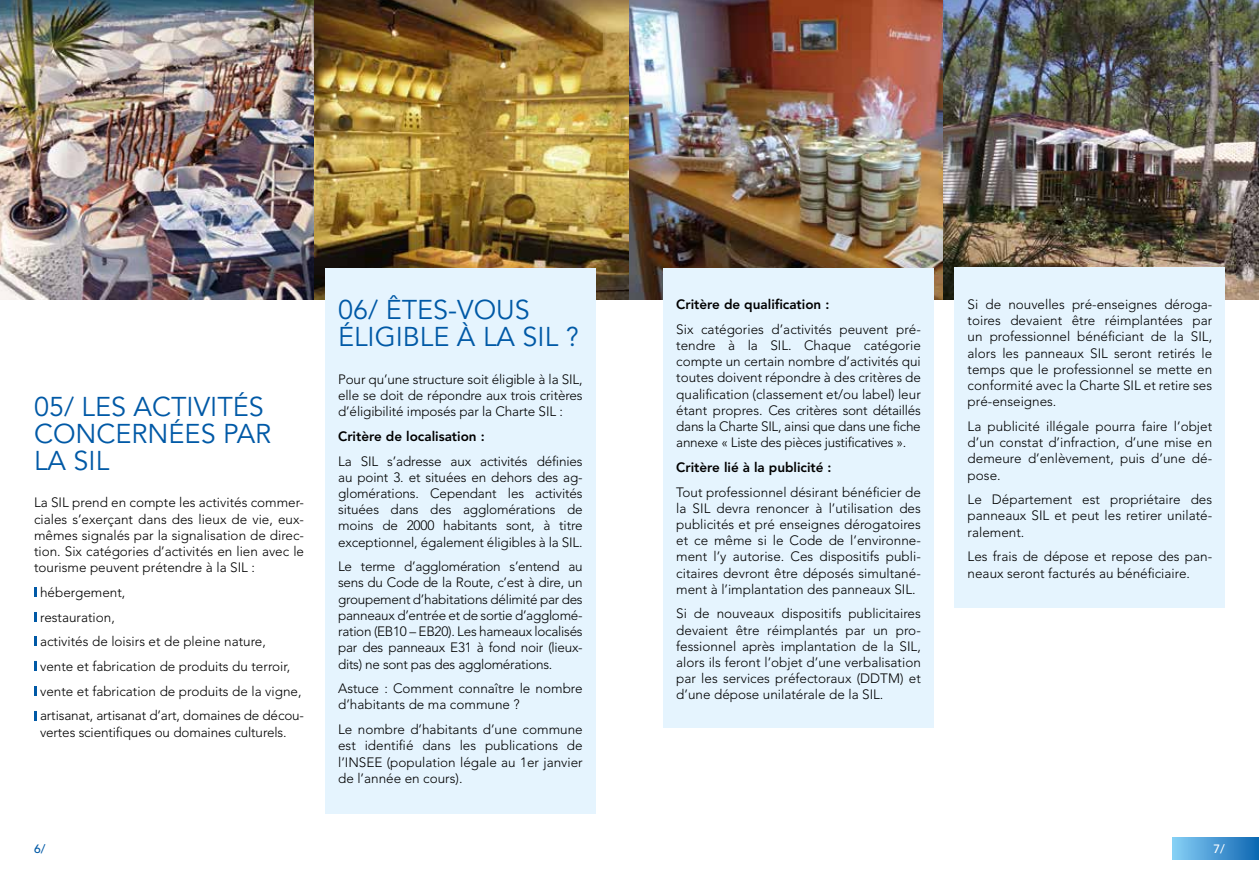
<style>
.page{position:relative;width:1259px;height:893px;background:#fff}
.page>*{position:absolute;margin:0;border:0;box-sizing:border-box;transform-origin:0 0}
.Titre{font:27px/27px "Avenir";color:#0059a6}
.Texte{font:300 13.5px/16.2px "Avenir";color:#000;text-align:justify}
.Texte_gras{font:800 13.5px "Avenir";color:#000}
.Texte-2{font:800 13.5px "Avenir";color:#000}
.t1{font:500 12px "Avenir";color:#0059a6}
.t2{font:500 12px "Avenir";color:#fff}
</style>
<div class="page">
<img style="left:0;top:0;width:1259px;height:300px">
<div style="left:955px;top:268px;width:270px;height:340px;background:#e5f4fe"></div>
<div style="left:663px;top:268px;width:270px;height:460px;background:#e5f4fe"></div>
<div style="left:325px;top:268px;width:270px;height:545px;background:#e5f4fe"></div>
<svg style="left:34px;top:587px;width:3px;height:10px"></svg>
<svg style="left:34px;top:612px;width:3px;height:10px"></svg>
<svg style="left:34px;top:636px;width:3px;height:10px"></svg>
<svg style="left:34px;top:661px;width:3px;height:10px"></svg>
<svg style="left:34px;top:686px;width:3px;height:10px"></svg>
<svg style="left:34px;top:711px;width:3px;height:9px"></svg>
<div style="left:1172px;top:838px;width:87px;height:21px;background:linear-gradient(to right,#88d0f7,#0d66b2)"></div>
<p class="Titre" style="left:34px;top:394px;width:239px">05/ LES ACTIVITÉS<br>CONCERNÉES PAR<br>LA SIL</p>
<p class="Texte" style="left:34px;top:495px;width:272px">La SIL prend en compte les activités commer&shy;ciales s’exerçant dans des lieux de vie, eux&shy;mêmes signalés par la signalisation de direc&shy;tion. Six catégories d’activités en lien avec le tourisme peuvent prétendre à la SIL :</p>
<p class="Texte" style="left:40px;top:584px;width:87px">hébergement,</p>
<p class="Texte" style="left:40px;top:609px;width:76px">restauration,</p>
<p class="Texte" style="left:40px;top:633px;width:227px">activités de loisirs et de pleine nature,</p>
<p class="Texte" style="left:40px;top:658px;width:252px">vente et fabrication de produits du terroir,</p>
<p class="Texte" style="left:40px;top:683px;width:263px">vente et fabrication de produits de la vigne,</p>
<p class="Texte" style="left:40px;top:708px;width:265px">artisanat, artisanat d’art, domaines de décou&shy;vertes scientifiques ou domaines culturels.</p>
<p class="Titre" style="left:338px;top:297px;width:242px">06/ ÊTES-VOUS<br>ÉLIGIBLE À LA SIL ?</p>
<p class="Texte" style="left:338px;top:371px;width:246px">Pour qu’une structure soit éligible à la SIL, elle se doit de répondre aux trois critères d’éligibilité imposés par la Charte SIL :</p>
<p class="Texte_gras" style="left:338px;top:428px;width:148px">Critère de localisation :</p>
<p class="Texte" style="left:338px;top:453px;width:246px">La SIL s’adresse aux activités définies au point 3. et situées en dehors des ag&shy;glomérations. Cependant les activités situées dans des agglomérations de moins de 2000 habitants sont, à titre exceptionnel, également éligibles à la SIL.</p>
<p class="Texte" style="left:338px;top:558px;width:246px">Le terme d’agglomération s’entend au sens du Code de la Route, c’est à dire, un groupement d’habitations délimité par des panneaux d’entrée et de sortie d’agglomé&shy;ration (EB10 – EB20). Les hameaux localisés par des panneaux E31 à fond noir (lieux&shy;dits) ne sont pas des agglomérations.</p>
<p class="Texte" style="left:338px;top:680px;width:246px">Astuce : Comment connaître le nombre d’habitants de ma commune ?</p>
<p class="Texte" style="left:338px;top:721px;width:246px">Le nombre d’habitants d’une commune est identifié dans les publications de l’INSEE (population légale au 1er janvier de l’année en cours).</p>
<p class="Texte-2" style="left:676px;top:296px;width:155px">Critère de qualification :</p>
<p class="Texte" style="left:676px;top:321px;width:246px">Six catégories d’activités peuvent pré&shy;tendre à la SIL. Chaque catégorie compte un certain nombre d’activités qui toutes doivent répondre à des critères de qualification (classement et/ou label) leur étant propres. Ces critères sont détaillés dans la Charte SIL, ainsi que dans une fiche annexe « Liste des pièces justificatives ».</p>
<p class="Texte_gras" style="left:676px;top:459px;width:157px">Critère lié à la publicité :</p>
<p class="Texte" style="left:676px;top:484px;width:246px">Tout professionnel désirant bénéficier de la SIL devra renoncer à l’utilisation des publicités et pré enseignes dérogatoires et ce même si le Code de l’environne&shy;ment l’y autorise. Ces dispositifs publi&shy;citaires devront être déposés simultané&shy;ment à l’implantation des panneaux SIL.</p>
<p class="Texte" style="left:676px;top:606px;width:246px">Si de nouveaux dispositifs publicitaires devaient être réimplantés par un pro&shy;fessionnel après implantation de la SIL, alors ils feront l’objet d’une verbalisation par les services préfectoraux (DDTM) et d’une dépose unilatérale de la SIL.</p>
<p class="Texte" style="left:967px;top:296px;width:246px">Si de nouvelles pré-enseignes déroga&shy;toires devaient être réimplantées par un professionnel bénéficiant de la SIL, alors les panneaux SIL seront retirés le temps que le professionnel se mette en conformité avec la Charte SIL et retire ses pré-enseignes.</p>
<p class="Texte" style="left:967px;top:418px;width:246px">La publicité illégale pourra faire l’objet d’un constat d’infraction, d’une mise en demeure d’enlèvement, puis d’une dé&shy;pose.</p>
<p class="Texte" style="left:967px;top:491px;width:246px">Le Département est propriétaire des panneaux SIL et peut les retirer unilaté&shy;ralement.</p>
<p class="Texte" style="left:967px;top:549px;width:246px">Les frais de dépose et repose des pan&shy;neaux seront facturés au bénéficiaire.</p>
<p class="t1" style="left:34px;top:842px;width:13px">6/</p>
<p class="t2" style="left:1213px;top:842px;width:13px">7/</p>
</div>
